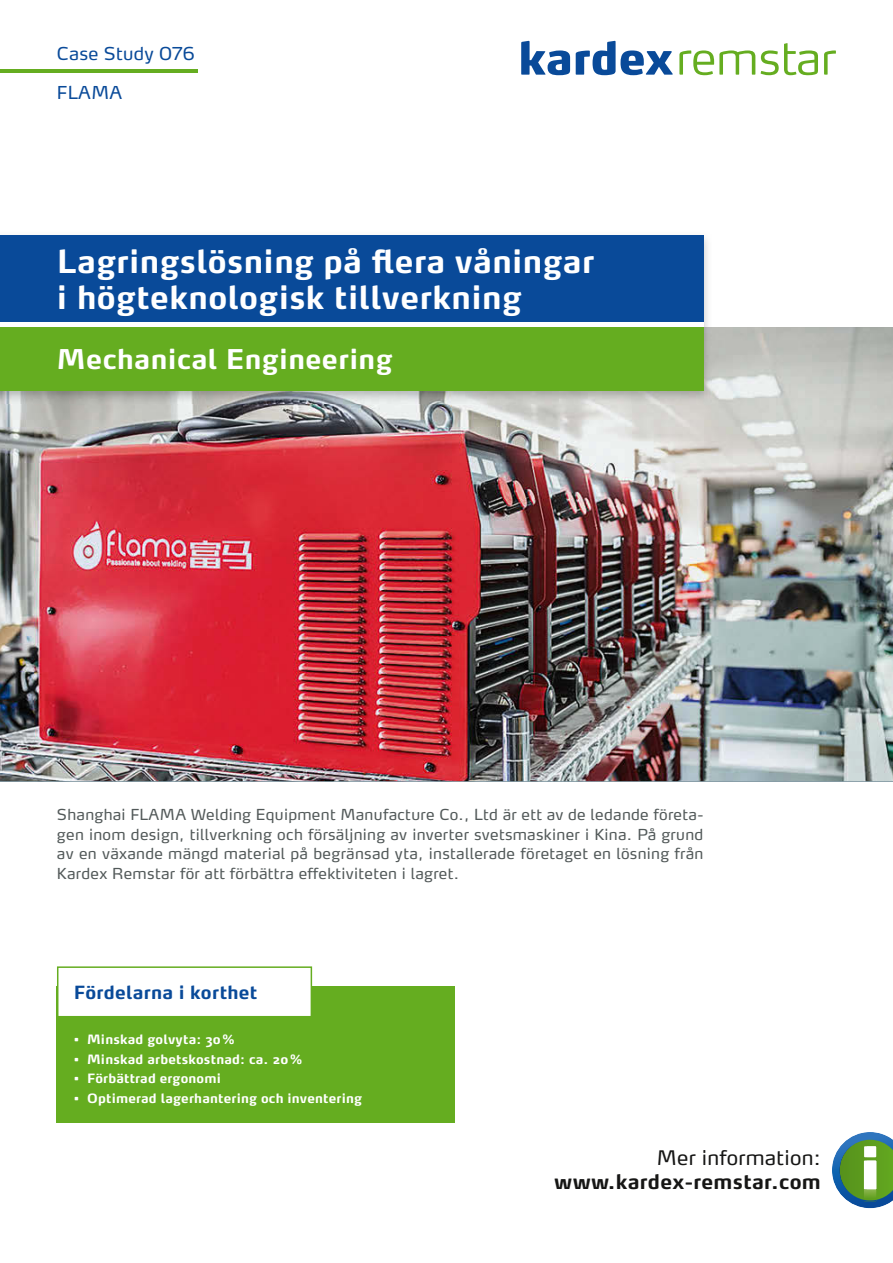
<style>
.page{position:relative;width:893px;height:1263px;background:#fff}
.page>*{position:absolute;margin:0;border:0;box-sizing:border-box;transform-origin:0 0}
.t1{font:700 31.5px/36px "Max Pro";letter-spacing:.015em;color:#fff}
.t2{font:700 27px "Max Pro";letter-spacing:.015em;color:#fff}
.t3{font:700 19.8px "Max Pro";letter-spacing:.015em;color:#161615}
.t4{font:19.8px "Max Pro";letter-spacing:.015em;color:#161615}
.t5{font:700 18px "Max Pro";letter-spacing:.015em;color:#094a99}
.t6{font:17.7px "Max Pro";letter-spacing:.015em;color:#094a99}
.t7{font:15px/19.5px "Max Pro";letter-spacing:.02em;color:#525959;text-align:justify}
.t8{font:700 12.75px "Max Pro";letter-spacing:.015em;color:#fff}
</style>
<div class="page">
<img style="left:0;top:327px;width:893px;height:454px">
<svg style="left:521px;top:41px;width:49px;height:34px"></svg>
<svg style="left:576px;top:41px;width:97px;height:34px"></svg>
<svg style="left:679px;top:50px;width:76px;height:25px"></svg>
<svg style="left:761px;top:43px;width:57px;height:32px"></svg>
<svg style="left:824px;top:50px;width:12px;height:25px"></svg>
<img style="left:0;top:235px;width:712px;height:169px">
<div style="left:0;top:324px;width:703px;height:67px;background:#65ad20"></div>
<div style="left:0;top:235px;width:703px;height:89px;background:#094a99"></div>
<hr style="left:0;top:323px;width:703px;height:4px;background:#fff">
<svg style="left:832px;top:1132px;width:61px;height:77px"></svg>
<div style="left:57px;top:986px;width:398px;height:136px;background:#65ad20"></div>
<div style="left:58px;top:967px;width:253px;height:50px;background:#fff"></div>
<div style="left:57px;top:966px;width:255px;height:51px;border:2px solid #65ad20"></div>
<hr style="left:0;top:69px;width:197px;height:4px;background:#65ad20">
<p class="t6" style="left:57px;top:46px;width:140px">Case Study 076</p>
<p class="t6" style="left:57px;top:85px;width:67px">FLAMA</p>
<h1 class="t1" style="left:57px;top:246px;width:539px">Lagringslösning på flera våningar i högteknologisk tillverkning</h1>
<h2 class="t2" style="left:57px;top:348px;width:337px">Mechanical Engineering</h2>
<p class="t7" style="left:57px;top:806px;width:648px">Shanghai FLAMA Welding Equipment Manufacture Co., Ltd är ett av de ledande företa&shy;gen inom design, tillverkning och försäljning av inverter svetsmaskiner i Kina. På grund av en växande mängd material på begränsad yta, installerade företaget en lösning från Kardex Remstar för att förbättra effektiviteten i lagret.</p>
<p class="t5" style="left:74px;top:985px;width:185px">Fördelarna i korthet</p>
<p class="t8" style="left:74px;top:1034px;width:162px">• Minskad golvyta: 30 %</p>
<p class="t8" style="left:74px;top:1054px;width:229px">• Minskad arbetskostnad: ca. 20 %</p>
<p class="t8" style="left:74px;top:1073px;width:148px">• Förbättrad ergonomi</p>
<p class="t8" style="left:74px;top:1093px;width:290px">• Optimerad lagerhantering och inventering</p>
<h3 class="t4" style="left:657px;top:1150px;width:165px">Mer information:</h3>
<h3 class="t3" style="left:554px;top:1173px;width:268px">www.kardex-remstar.com</h3>
</div>
